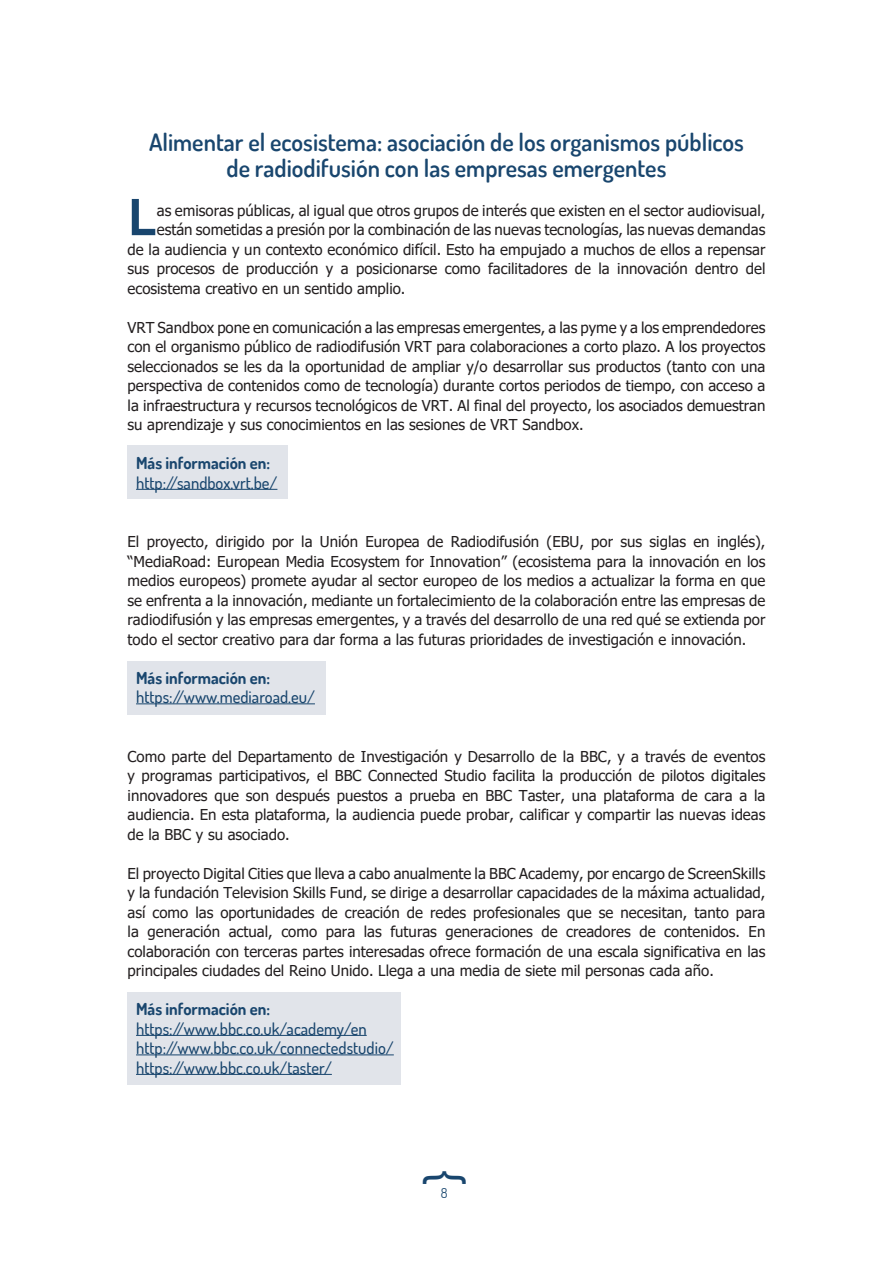
<style>
.page{position:relative;width:893px;height:1263px;background:#fff}
.page>*{position:absolute;margin:0;border:0;box-sizing:border-box;transform-origin:0 0}
.t1{font:50.85px "DIN Bold";color:#19466e}
.t2{font:45px "Arial";color:#19466e}
.t3{font:600 24px/25.5px "Dosis";color:#19466e;text-align:center}
.t4{font:500 16.5px/19.5px "Dosis";color:#19466e}
.t5{font:700 16.5px "Dosis";color:#19466e}
.t6{font:15px/19.5px "Tahoma";color:#231f20;text-align:justify}
</style>
<div class="page">
<div style="left:128px;top:992px;width:273px;height:92px;background:#e1e4ea"></div>
<div style="left:128px;top:661px;width:198px;height:54px;background:#e1e4ea"></div>
<div style="left:128px;top:445px;width:160px;height:54px;background:#e1e4ea"></div>
<hr style="left:136px;top:489px;width:141px;height:1px;background:#19466e">
<hr style="left:136px;top:704px;width:179px;height:1px;background:#19466e">
<hr style="left:136px;top:1035px;width:231px;height:1px;background:#19466e">
<hr style="left:136px;top:1055px;width:258px;height:1px;background:#19466e">
<hr style="left:136px;top:1074px;width:196px;height:1px;background:#19466e">
<h3 class="t3" style="left:149px;top:129px;width:596px">Alimentar el ecosistema: asociación de los organismos públicos de radiodifusión con las empresas emergentes</h3>
<h1 class="t1" style="left:128px;top:184px;width:31px">L</h1>
<p class="t6" style="left:157px;top:201px;width:610px">as emisoras públicas, al igual que otros grupos de interés que existen en el sector audiovisual,</p>
<p class="t6" style="left:157px;top:221px;width:610px">están sometidas a presión por la combinación de las nuevas tecnologías, las nuevas demandas</p>
<p class="t6" style="left:128px;top:240px;width:639px">de la audiencia y un contexto económico difícil. Esto ha empujado a muchos de ellos a repensar</p>
<p class="t6" style="left:128px;top:260px;width:639px">sus procesos de producción y a posicionarse como facilitadores de la innovación dentro del</p>
<p class="t6" style="left:128px;top:279px;width:279px">ecosistema creativo en un sentido amplio.</p>
<p class="t6" style="left:128px;top:318px;width:639px">VRT Sandbox pone en comunicación a las empresas emergentes, a las pyme y a los emprendedores con el organismo público de radiodifusión VRT para colaboraciones a corto plazo. A los proyectos seleccionados se les da la oportunidad de ampliar y/o desarrollar sus productos (tanto con una perspectiva de contenidos como de tecnología) durante cortos periodos de tiempo, con acceso a la infraestructura y recursos tecnológicos de VRT. Al final del proyecto, los asociados demuestran su aprendizaje y sus conocimientos en las sesiones de VRT Sandbox.</p>
<p class="t5" style="left:136px;top:452px;width:136px">Más información en:</p>
<p class="t4" style="left:136px;top:472px;width:143px">http://sandbox.vrt.be/</p>
<p class="t6" style="left:128px;top:533px;width:639px">El proyecto, dirigido por la Unión Europea de Radiodifusión (EBU, por sus siglas en inglés), “MediaRoad: European Media Ecosystem for Innovation” (ecosistema para la innovación en los medios europeos) promete ayudar al sector europeo de los medios a actualizar la forma en que se enfrenta a la innovación, mediante un fortalecimiento de la colaboración entre las empresas de radiodifusión y las empresas emergentes, y a través del desarrollo de una red qué se extienda por todo el sector creativo para dar forma a las futuras prioridades de investigación e innovación.</p>
<p class="t5" style="left:136px;top:667px;width:136px">Más información en:</p>
<p class="t4" style="left:136px;top:687px;width:180px">https://www.mediaroad.eu/</p>
<p class="t6" style="left:128px;top:747px;width:639px">Como parte del Departamento de Investigación y Desarrollo de la BBC, y a través de eventos y programas participativos, el BBC Connected Studio facilita la producción de pilotos digitales innovadores que son después puestos a prueba en BBC Taster, una plataforma de cara a la audiencia. En esta plataforma, la audiencia puede probar, calificar y compartir las nuevas ideas de la BBC y su asociado.</p>
<p class="t6" style="left:128px;top:864px;width:639px">El proyecto Digital Cities que lleva a cabo anualmente la BBC Academy, por encargo de ScreenSkills y la fundación Television Skills Fund, se dirige a desarrollar capacidades de la máxima actualidad, así como las oportunidades de creación de redes profesionales que se necesitan, tanto para la generación actual, como para las futuras generaciones de creadores de contenidos. En colaboración con terceras partes interesadas ofrece formación de una escala significativa en las principales ciudades del Reino Unido. Llega a una media de siete mil personas cada año.</p>
<p class="t5" style="left:136px;top:998px;width:136px">Más información en:</p>
<p class="t4" style="left:136px;top:1018px;width:259px">https://www.bbc.co.uk/academy/en http://www.bbc.co.uk/connectedstudio/ https://www.bbc.co.uk/taster/</p>
<h2 class="t2" style="left:479px;top:1170px;width:17px;rotate:90deg">{</h2>
</div>
